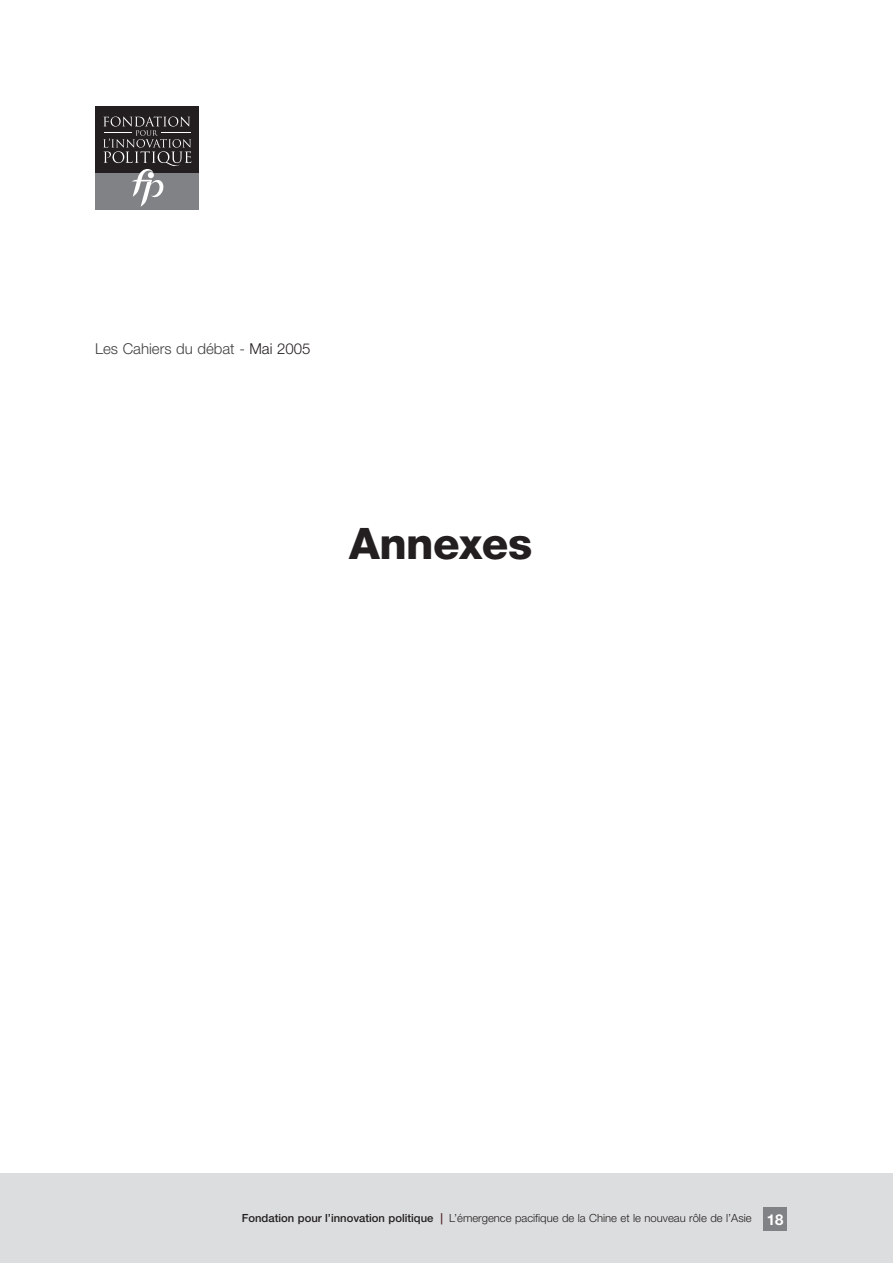
<style>
.page{position:relative;width:893px;height:1263px;background:#fff}
.page>*{position:absolute;margin:0;border:0;box-sizing:border-box;transform-origin:0 0}
.t1{font:800 43.5px "Helvetica Neue";letter-spacing:-.015em;color:#231f20}
.t2{font:300 15px "Helvetica Neue";color:#404041}
.t3{font:300 11.25px "Helvetica Neue";color:#231f20}
.s1{color:#231f20}
.s2{font-weight:500}
.s3{font-weight:500;color:#562e32}
.s4{font-weight:700;font-size:15px;color:#fff}
</style>
<div class="page">
<div style="left:0;top:1174px;width:892px;height:89px;background:#dcddde"></div>
<div style="left:763px;top:1208px;width:23px;height:23px;background:#808285"></div>
<svg style="left:95px;top:106px;width:1px;height:103px"></svg>
<div style="left:96px;top:173px;width:103px;height:36px;background:#808285"></div>
<div style="left:96px;top:106px;width:103px;height:67px;background:#231f20"></div>
<svg style="left:103px;top:117px;width:88px;height:90px"></svg>
<h2 class="t2" style="left:95px;top:343px;width:217px">Les Cahiers du débat - <span class="s1">Mai 2005</span></h2>
<h1 class="t1" style="left:349px;top:528px;width:184px">Annexes</h1>
<p class="t3" style="left:242px;top:1214px;width:543px"><span class="s2">Fondation pour l’innovation politique</span> <span class="s3">|</span> L’émergence pacifique de la Chine et le nouveau rôle de l’Asie <span class="s4">18</span></p>
</div>
